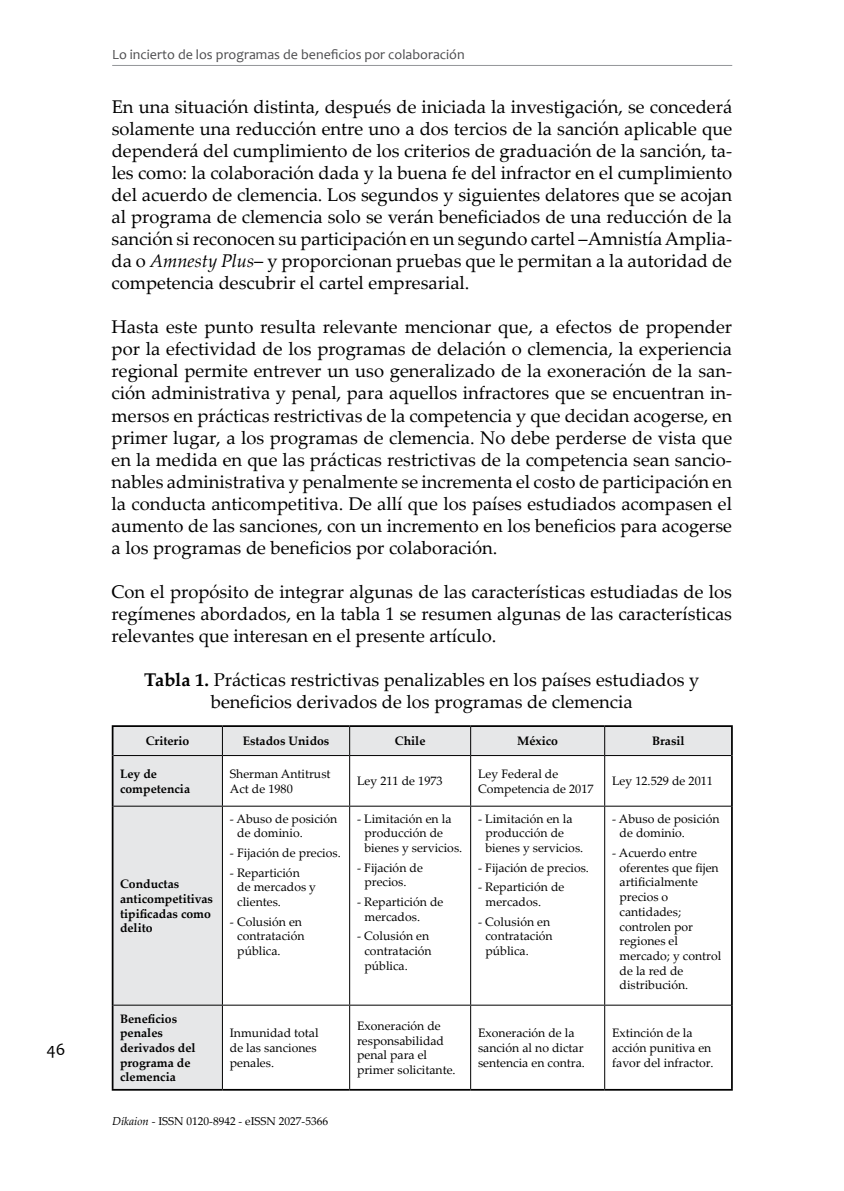
<style>
.page{position:relative;width:844px;height:1191px;background:#fff}
.page>*{position:absolute;margin:0;border:0;box-sizing:border-box;transform-origin:0 0}
.t1{font:18.38px/22.1px "Palatino Linotype";color:#000;text-align:justify}
.t2{font:17.5px "Candara";color:#000}
.t3{font:14px "Candara";color:#4d4d4f}
.t4{font:12.25px/14.7px "Palatino Linotype";color:#000}
.t5{font:700 12.25px/14.7px "Palatino Linotype";color:#000}
.t6{font:11.38px "Palatino Linotype";color:#000}
.s1{font-style:italic}
.s2{font-weight:700}
</style>
<div class="page">
<hr style="left:112px;top:65px;width:620px;height:1px;background:#939598">
<svg style="left:113px;top:727px;width:617px;height:362px"></svg>
<hr style="left:112px;top:725px;width:110px;height:2px;background:#000">
<svg style="left:112px;top:727px;width:1px;height:28px"></svg>
<hr style="left:222px;top:725px;width:127px;height:2px;background:#000">
<hr style="left:349px;top:725px;width:121px;height:2px;background:#000">
<hr style="left:470px;top:725px;width:134px;height:2px;background:#000">
<hr style="left:604px;top:725px;width:128px;height:2px;background:#000">
<hr style="left:730px;top:727px;width:2px;height:28px;background:#000">
<hr style="left:112px;top:755px;width:1px;height:51px;background:#000">
<hr style="left:730px;top:755px;width:2px;height:51px;background:#000">
<hr style="left:112px;top:806px;width:1px;height:199px;background:#000">
<hr style="left:730px;top:806px;width:2px;height:199px;background:#000">
<hr style="left:112px;top:1005px;width:1px;height:84px;background:#000">
<hr style="left:730px;top:1005px;width:2px;height:84px;background:#000">
<hr style="left:112px;top:1089px;width:110px;height:1px;background:#000">
<hr style="left:222px;top:1089px;width:127px;height:1px;background:#000">
<hr style="left:349px;top:1089px;width:121px;height:1px;background:#000">
<hr style="left:470px;top:1089px;width:134px;height:1px;background:#000">
<hr style="left:604px;top:1089px;width:128px;height:1px;background:#000">
<svg style="left:222px;top:727px;width:1px;height:28px"></svg>
<svg style="left:349px;top:727px;width:1px;height:28px"></svg>
<svg style="left:470px;top:727px;width:1px;height:28px"></svg>
<svg style="left:604px;top:727px;width:1px;height:28px"></svg>
<hr style="left:113px;top:755px;width:109px;height:1px;background:#000">
<hr style="left:222px;top:755px;width:127px;height:1px;background:#000">
<hr style="left:222px;top:756px;width:1px;height:49px;background:#000">
<hr style="left:349px;top:755px;width:121px;height:1px;background:#000">
<hr style="left:349px;top:756px;width:1px;height:49px;background:#000">
<hr style="left:470px;top:755px;width:134px;height:1px;background:#000">
<hr style="left:470px;top:756px;width:1px;height:49px;background:#000">
<hr style="left:604px;top:755px;width:126px;height:1px;background:#000">
<hr style="left:604px;top:756px;width:1px;height:49px;background:#000">
<hr style="left:113px;top:805px;width:109px;height:1px;background:#000">
<hr style="left:222px;top:805px;width:127px;height:1px;background:#000">
<hr style="left:222px;top:806px;width:1px;height:198px;background:#000">
<hr style="left:349px;top:805px;width:121px;height:1px;background:#000">
<hr style="left:349px;top:806px;width:1px;height:198px;background:#000">
<hr style="left:470px;top:805px;width:134px;height:1px;background:#000">
<hr style="left:470px;top:806px;width:1px;height:198px;background:#000">
<hr style="left:604px;top:805px;width:126px;height:1px;background:#000">
<hr style="left:604px;top:806px;width:1px;height:198px;background:#000">
<hr style="left:113px;top:1004px;width:109px;height:1px;background:#000">
<hr style="left:222px;top:1004px;width:127px;height:1px;background:#000">
<hr style="left:222px;top:1005px;width:1px;height:84px;background:#000">
<hr style="left:349px;top:1004px;width:121px;height:1px;background:#000">
<hr style="left:349px;top:1005px;width:1px;height:84px;background:#000">
<hr style="left:470px;top:1004px;width:134px;height:1px;background:#000">
<hr style="left:470px;top:1005px;width:1px;height:84px;background:#000">
<hr style="left:604px;top:1004px;width:126px;height:1px;background:#000">
<hr style="left:604px;top:1005px;width:1px;height:84px;background:#000">
<p class="t2" style="left:46px;top:1038px;width:20px">46</p>
<p class="t3" style="left:112px;top:45px;width:354px">Lo incierto de los programas de beneficios por colaboración</p>
<p class="t1" style="left:112px;top:95px;width:622px">En una situación distinta, después de iniciada la investigación, se concederá solamente una reducción entre uno a dos tercios de la sanción aplicable que dependerá del cumplimiento de los criterios de graduación de la sanción, ta&shy;les como: la colaboración dada y la buena fe del infractor en el cumplimiento del acuerdo de clemencia. Los segundos y siguientes delatores que se acojan al programa de clemencia solo se verán beneficiados de una reducción de la sanción si reconocen su participación en un segundo cartel –AmnistíaAmplia&shy;da o <span class="s1">Amnesty Plus</span>– y proporcionan pruebas que le permitan a la autoridad de competencia descubrir el cartel empresarial.</p>
<p class="t1" style="left:111px;top:315px;width:622px">Hasta este punto resulta relevante mencionar que, a efectos de propender por la efectividad de los programas de delación o clemencia, la experiencia regional permite entrever un uso generalizado de la exoneración de la san&shy;ción administrativa y penal, para aquellos infractores que se encuentran in&shy;mersos en prácticas restrictivas de la competencia y que decidan acogerse, en primer lugar, a los programas de clemencia. No debe perderse de vista que en la medida en que las prácticas restrictivas de la competencia sean sancio&shy;nables administrativa y penalmente se incrementa el costo de participación en la conducta anticompetitiva. De allí que los países estudiados acompasen el aumento de las sanciones, con un incremento en los beneficios para acogerse a los programas de beneficios por colaboración.</p>
<p class="t1" style="left:111px;top:580px;width:622px">Con el propósito de integrar algunas de las características estudiadas de los regímenes abordados, en la tabla 1 se resumen algunas de las características relevantes que interesan en el presente artículo.</p>
<p class="t1" style="left:144px;top:668px;width:556px;text-align:center"><span class="s2">Tabla 1.</span> Prácticas restrictivas penalizables en los países estudiados y beneficios derivados de los programas de clemencia</p>
<p class="t5" style="left:146px;top:733px;width:45px">Criterio</p>
<p class="t5" style="left:242px;top:733px;width:88px">Estados Unidos</p>
<p class="t5" style="left:395px;top:733px;width:32px">Chile</p>
<p class="t5" style="left:517px;top:733px;width:42px">México</p>
<p class="t5" style="left:651px;top:733px;width:34px">Brasil</p>
<p class="t5" style="left:120px;top:766px;width:72px">Ley de competencia</p>
<p class="t4" style="left:230px;top:766px;width:102px">Sherman Antitrust<br>Act de 1980</p>
<p class="t4" style="left:357px;top:773px;width:87px">Ley 211 de 1973</p>
<p class="t4" style="left:478px;top:766px;width:117px">Ley Federal de<br>Competencia de 2017</p>
<p class="t4" style="left:612px;top:773px;width:102px">Ley 12.529 de 2011</p>
<p class="t5" style="left:120px;top:876px;width:94px">Conductas anticompetitivas tipificadas como delito</p>
<p class="t5" style="left:120px;top:1010px;width:77px">Beneficios penales derivados del programa de clemencia</p>
<p class="t4" style="left:237px;top:810px;width:101px;text-indent:-7px">- Abuso de posición de dominio.</p>
<p class="t4" style="left:230px;top:845px;width:112px">- Fijación de precios.</p>
<p class="t4" style="left:237px;top:864px;width:80px;text-indent:-7px">- Repartición de mercados y clientes.</p>
<p class="t4" style="left:237px;top:913px;width:69px;text-indent:-7px">- Colusión en contratación pública.</p>
<p class="t4" style="left:364px;top:810px;width:99px;text-indent:-7px">- Limitación en la producción de bienes y servicios.</p>
<p class="t4" style="left:364px;top:859px;width:60px;text-indent:-7px">- Fijación de precios.</p>
<p class="t4" style="left:364px;top:894px;width:80px;text-indent:-7px">- Repartición de mercados.</p>
<p class="t4" style="left:364px;top:928px;width:69px;text-indent:-7px">- Colusión en contratación pública.</p>
<p class="t4" style="left:485px;top:810px;width:99px;text-indent:-7px">- Limitación en la producción de bienes y servicios.</p>
<p class="t4" style="left:478px;top:859px;width:112px">- Fijación de precios.</p>
<p class="t4" style="left:485px;top:879px;width:80px;text-indent:-7px">- Repartición de mercados.</p>
<p class="t4" style="left:485px;top:913px;width:69px;text-indent:-7px">- Colusión en contratación pública.</p>
<p class="t4" style="left:619px;top:810px;width:101px;text-indent:-7px">- Abuso de posición de dominio.</p>
<p class="t4" style="left:619px;top:845px;width:103px;text-indent:-7px">- Acuerdo entre oferentes que fijen artificialmente precios o cantidades; controlen por regiones el mercado; y control de la red de distribución.</p>
<p class="t4" style="left:230px;top:1025px;width:90px">Inmunidad total de las sanciones penales.</p>
<p class="t4" style="left:357px;top:1018px;width:100px">Exoneración de responsabilidad penal para el primer solicitante.</p>
<p class="t4" style="left:478px;top:1025px;width:108px">Exoneración de la sanción al no dictar sentencia en contra.</p>
<p class="t4" style="left:612px;top:1025px;width:103px">Extinción de la acción punitiva en favor del infractor.</p>
<p class="t6" style="left:112px;top:1112px;width:217px"><span class="s1">Díkaion</span> - ISSN 0120-8942 - eISSN 2027-5366</p>
</div>
